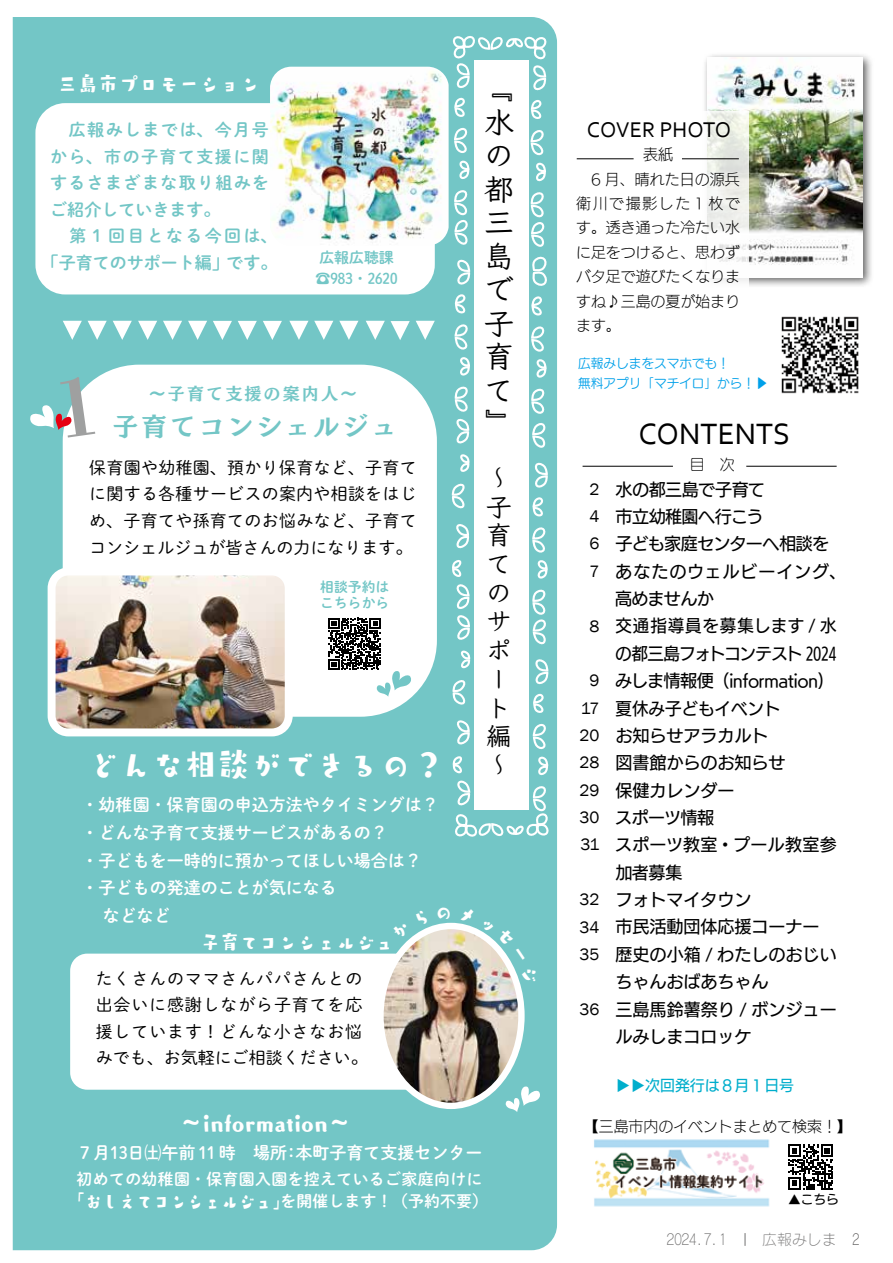
<style>
.page{position:relative;width:893px;height:1263px;background:#fff}
.page>*{position:absolute;margin:0;border:0;box-sizing:border-box;transform-origin:0 0}
.t1{font:35.7px "Baby Pop Std EB";color:#fff;scale:.91 1}
.t2{font:30.9px "Corbel";color:#000}
.t3{font:29.7px/33.5px "Klee Pro DB";color:#000}
.t4{font:25.5px "Baby Pop Std EB";color:#fff;scale:.91 1}
.t5{font:25.5px/28.7px "Klee Pro DB";color:#000}
.t6{font:25.5px "Mode Min B Std B";letter-spacing:.125em;color:#73c6c6}
.t7{font:22.35px "Corbel";color:#000}
.t8{font:22.35px "Baby Pop Std EB";color:#fff;scale:.91 1}
.t9{font:21.3px "Baby Pop Std EB";color:#fff;scale:.8 1}
.t10{font:21.3px "Baby Pop Std EB";color:#fff;scale:.91 1}
.t11{font:16.95px/27.3px "UD Kakugo Large Pro M";color:#000}
.t12{font:16.95px/27.6px "FOT DNP Shuei M Go Std B";color:#fff}
.t13{font:16.95px/26.5px "FOT DNP Shuei M Go Std L";letter-spacing:.015em;color:#000;text-align:justify}
.t14{font:16.95px/26.5px "FOT DNP Shuei M Go Std B";letter-spacing:.08em;color:#73c6c6;text-align:justify}
.t15{font:16.95px/26.5px "FOT DNP Shuei M Go Std L";letter-spacing:.05em;color:#000}
.t16{font:16.95px/27.3px "Franklin Gothic";color:#000;text-align:justify}
.t17{font:16.95px "Mode Min B Std B";letter-spacing:.125em;color:#73c6c6}
.t18{font:15.9px "FOT DNP Shuei M Go Std B";letter-spacing:.02em;color:#fff}
.t19{font:14.85px/24.5px "UD Kakugo Large Pro L";color:#000}
.t20{font:14.85px/21.3px "FOT DNP Shuei M Go Std B";color:#73c6c6}
.t21{font:14.85px "Rodin Cattleya Pro L";color:#727171}
.t22{font:14.85px "UD Kakugo Large Pro M";color:#00aecc}
.t23{font:14.85px "UD Marugo Large Pro L";color:#000}
.t24{font:13.8px/15.9px "FOT DNP Shuei M Go Std B";color:#73c6c6}
.t25{font:12.75px/19.2px "UD Marugo Large Pro M";color:#00a0e9}
.t26{font:12.75px "UD Kakugo Large Pro M";color:#000}
.s1{font-family:"UD Mincho Pr 6 M"}
.s2{font-family:"FOT DNP Shuei M Go Std B";font-size:15.9px}
.s3{color:#595757}
</style>
<div class="page">
<div style="left:702px;top:53px;width:172px;height:236px;background:#000;opacity:.61"></div>
<img style="left:707px;top:58px;width:155px;height:219px">
<hr style="left:583px;top:466px;width:90px;height:1px;background:#000">
<hr style="left:746px;top:466px;width:91px;height:1px;background:#000">
<div style="left:576px;top:111px;width:173px;height:233px;background:#fff"></div>
<hr style="left:682px;top:159px;width:57px;height:1px;background:#000">
<hr style="left:577px;top:159px;width:57px;height:1px;background:#000">
<img style="left:781px;top:316px;width:78px;height:78px">
<img style="left:594px;top:1139px;width:176px;height:68px">
<svg style="left:788px;top:1144px;width:45px;height:45px"></svg>
<div style="left:13px;top:17px;width:544px;height:1233px;background:#73c6c6"></div>
<div style="left:35px;top:103px;width:400px;height:191px;background:#fff;border-radius:30px"></div>
<div style="left:474px;top:61px;width:54px;height:749px;background:#fff"></div>
<svg style="left:529px;top:190px;width:17px;height:58px"></svg>
<svg style="left:529px;top:256px;width:20px;height:30px"></svg>
<svg style="left:453px;top:188px;width:17px;height:58px"></svg>
<svg style="left:455px;top:257px;width:17px;height:29px"></svg>
<div style="left:63px;top:365px;width:374px;height:352px;background:#fff;border-radius:77px"></div>
<img style="left:52px;top:571px;width:237px;height:161px">
<div style="left:48px;top:567px;width:245px;height:169px;border:8px solid #fff;border-radius:17px"></div>
<svg style="left:451px;top:34px;width:97px;height:148px"></svg>
<svg style="left:450px;top:292px;width:101px;height:547px"></svg>
<img style="left:270px;top:67px;width:179px;height:179px">
<svg style="left:113px;top:321px;width:19px;height:19px"></svg>
<svg style="left:88px;top:321px;width:19px;height:19px"></svg>
<svg style="left:63px;top:321px;width:19px;height:19px"></svg>
<svg style="left:416px;top:321px;width:19px;height:19px"></svg>
<svg style="left:391px;top:321px;width:19px;height:19px"></svg>
<svg style="left:366px;top:321px;width:19px;height:19px"></svg>
<div style="left:70px;top:954px;width:352px;height:136px;background:#fff;border-radius:17px"></div>
<img style="left:380px;top:926px;width:141px;height:180px">
<div style="left:377px;top:923px;width:148px;height:186px;border:6px solid #fff;border-radius:50%"></div>
<svg style="left:188px;top:321px;width:19px;height:19px"></svg>
<svg style="left:163px;top:321px;width:19px;height:19px"></svg>
<svg style="left:138px;top:321px;width:19px;height:19px"></svg>
<svg style="left:339px;top:321px;width:19px;height:19px"></svg>
<svg style="left:314px;top:321px;width:19px;height:19px"></svg>
<svg style="left:289px;top:321px;width:19px;height:19px"></svg>
<svg style="left:263px;top:321px;width:19px;height:19px"></svg>
<svg style="left:238px;top:321px;width:19px;height:19px"></svg>
<svg style="left:213px;top:321px;width:19px;height:19px"></svg>
<svg style="left:505px;top:1086px;width:36px;height:26px"></svg>
<svg style="left:328px;top:618px;width:85px;height:79px"></svg>
<svg style="left:745px;top:1233px;width:1px;height:13px"></svg>
<svg style="left:392px;top:910px;width:36px;height:29px"></svg>
<svg style="left:437px;top:907px;width:13px;height:13px"></svg>
<svg style="left:461px;top:907px;width:13px;height:15px"></svg>
<svg style="left:481px;top:919px;width:44px;height:41px;background:#95d0ce"></svg>
<svg style="left:521px;top:967px;width:18px;height:17px"></svg>
<svg style="left:29px;top:375px;width:66px;height:62px"></svg>
<h3 class="t8" style="left:57px;top:66px;width:225px">三島市プロモーション</h3>
<p class="t14" style="left:50px;top:116px;width:220px">　広報みしまでは、今月号から、市の子育て支援に関するさまざまな取り組みをご紹介していきます。</p>
<p class="t14" style="left:42px;top:222px;width:237px;text-align:right">第１回目となる今回は、<br>「子育てのサポート編」です。</p>
<p class="t20" style="left:316px;top:246px;width:83px">広報広聴課<span class="s1">☎</span>983・2620</p>
<p class="t17" style="left:149px;top:379px;width:210px">～子育て支援の案内人～</p>
<h3 class="t6" style="left:113px;top:405px;width:285px">子育てコンシェルジュ</h3>
<p class="t13" style="left:89px;top:454px;width:329px">保育園や幼稚園、預かり保育など、子育てに関する各種サービスの案内や相談をはじめ、子育てや孫育てのお悩みなど、子育てコンシェルジュが皆さんの力になります。</p>
<p class="t24" style="left:320px;top:578px;width:71px">相談予約はこちらから</p>
<h1 class="t1" style="left:87px;top:736px;width:394px">どんな相談ができるの？</h1>
<p class="t12" style="left:82px;top:791px;width:359px">・幼稚園・保育園の申込方法やタイミングは？・どんな子育て支援サービスがあるの？<br>・子どもを一時的に預かってほしい場合は？・子どもの発達のことが気になる<br>　などなど</p>
<p class="t10" style="left:201px;top:925px;width:214px">子育てコンシェルジュ</p>
<p class="t15" style="left:96px;top:964px;width:274px">たくさんのママさんパパさんとの出会いに感謝しながら子育てを応援しています！どんな小さなお悩みでも、お気軽にご相談ください。</p>
<h3 class="t4" style="left:180px;top:1103px;width:190px">～information～</h3>
<h3 class="t3" style="left:484px;top:72px;width:31px">『水の都三島で子育て』</h3>
<h3 class="t5" style="left:486px;top:463px;width:26px">～子育てのサポート編～</h3>
<p class="t12" style="left:77px;top:1138px;width:408px">７月13日㈯午前 11 時　場所：本町子育て支援センター</p>
<p class="t18" style="left:77px;top:1167px;width:407px">初めての幼稚園・保育園入園を控えているご家庭向けに</p>
<p class="t9" style="left:68px;top:1184px;width:526px">「おしえてコンシェルジュ」<span class="s2">を開催します！（予約不要）</span></p>
<h3 class="t7" style="left:587px;top:116px;width:146px">COVER PHOTO</h3>
<p class="t19" style="left:576px;top:142px;width:165px;text-indent:67px">表紙<br>　6 月、晴れた日の源兵衛川で撮影した１枚です。透き通った冷たい水に足をつけると、思わずバタ足で遊びたくなりますね♪三島の夏が始まります。</p>
<p class="t25" style="left:578px;top:353px;width:191px">広報みしまをスマホでも！<br>無料アプリ「マチイロ」から！▶</p>
<p class="t16" style="left:590px;top:476px;width:11px">2<br>4<br>6<br>7</p>
<p class="t16" style="left:590px;top:613px;width:11px">8</p>
<p class="t16" style="left:580px;top:667px;width:21px;text-align:center">9<br>17<br>20<br>28<br>29<br>30<br>31</p>
<p class="t16" style="left:580px;top:886px;width:21px">32<br>34<br>35</p>
<p class="t16" style="left:580px;top:996px;width:21px">36</p>
<h2 class="t2" style="left:638px;top:415px;width:153px">CONTENTS</h2>
<p class="t23" style="left:690px;top:451px;width:46px">目　次</p>
<p class="t11" style="left:615px;top:475px;width:232px">水の都三島で子育て<br>市立幼稚園へ行こう<br>子ども家庭センターへ相談をあなたのウェルビーイング、高めませんか<br>交通指導員を募集します / 水の都三島フォトコンテスト 2024みしま情報便（information)<br>夏休み子どもイベント<br>お知らせアラカルト<br>図書館からのお知らせ<br>保健カレンダー<br>スポーツ情報<br>スポーツ教室・プール教室参加者募集<br>フォトマイタウン<br>市民活動団体応援コーナー<br>歴史の小箱 / わたしのおじいちゃんおばあちゃん<br>三島馬鈴薯祭り / ボンジュールみしまコロッケ</p>
<p class="t22" style="left:615px;top:1073px;width:180px">▶▶次回発行は８月１日号</p>
<p class="t19" style="left:584px;top:1113px;width:269px">【三島市内のイベントまとめて検索！】</p>
<p class="t26" style="left:788px;top:1188px;width:53px">▲こちら</p>
<p class="t21" style="left:667px;top:1230px;width:61px">２０２4．7．1</p>
<p class="t21" style="left:762px;top:1230px;width:99px">広報みしま <span class="s3">2</span></p>
</div>
